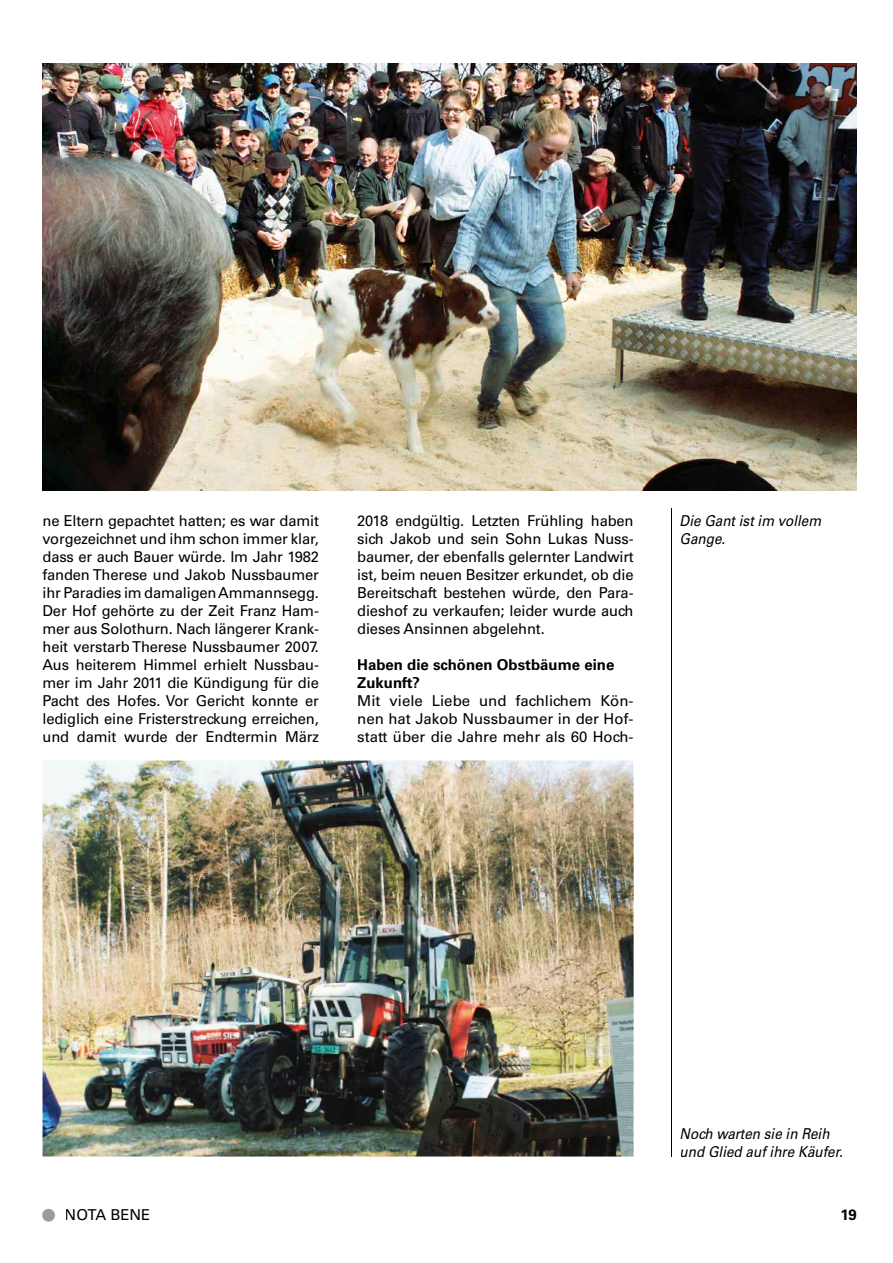
<style>
.page{position:relative;width:893px;height:1263px;background:#fff}
.page>*{position:absolute;margin:0;border:0;box-sizing:border-box;transform-origin:0 0}
.t1{font:15px/18px "Univers LT Std";letter-spacing:-.01em;color:#000;text-align:justify}
.t2{font:italic 15px/18px "Univers LT Std";color:#000;scale:.9 1}
.t3{font:700 15px/18px "Univers LT Std";color:#000}
.s1{font-size:35.25px;color:#9c9c9c}
</style>
<div class="page">
<hr style="left:671px;top:508px;width:1px;height:648px;background:#000">
<img style="left:43px;top:64px;width:814px;height:426px">
<img style="left:43px;top:760px;width:332px;height:219px">
<img style="left:375px;top:760px;width:259px;height:299px">
<img style="left:43px;top:979px;width:360px;height:177px">
<img style="left:397px;top:1059px;width:237px;height:97px">
<p class="t1" style="left:43px;top:512px;width:278px">ne Eltern gepachtet hatten; es war damit vorgezeichnet und ihm schon immer klar, dass er auch Bauer würde. Im Jahr 1982 fanden Therese und Jakob Nussbaumer ihr Paradies im damaligen Ammannsegg.<br>Der Hof gehörte zu der Zeit Franz Ham&shy;mer aus Solothurn. Nach längerer Krank&shy;heit verstarb Therese Nussbaumer 2007.<br>Aus heiterem Himmel erhielt Nussbau&shy;mer im Jahr 2011 die Kündigung für die Pacht des Hofes. Vor Gericht konnte er lediglich eine Fristerstreckung erreichen, und damit wurde der Endtermin März</p>
<p class="t1" style="left:357px;top:512px;width:278px">2018 endgültig. Letzten Frühling haben sich Jakob und sein Sohn Lukas Nuss&shy;baumer, der ebenfalls gelernter Landwirt ist, beim neuen Besitzer erkundet, ob die Bereitschaft bestehen würde, den Para&shy;dieshof zu verkaufen; leider wurde auch dieses Ansinnen abgelehnt.</p>
<p class="t3" style="left:357px;top:656px;width:259px">Haben die schönen Obstbäume eine<br>Zukunft?</p>
<p class="t1" style="left:357px;top:692px;width:278px">Mit viele Liebe und fachlichem Kön&shy;nen hat Jakob Nussbaumer in der Hof&shy;statt über die Jahre mehr als 60 Hoch-</p>
<p class="t2" style="left:680px;top:512px;width:159px">Die Gant ist im vollem<br>Gange.</p>
<p class="t2" style="left:680px;top:1124px;width:183px">Noch warten sie in Reih und Glied auf ihre Käufer.</p>
<p class="t1" style="left:43px;top:1206px;width:109px"><span class="s1">•</span> NOTA BENE</p>
<p class="t3" style="left:840px;top:1206px;width:18px">19</p>
</div>
